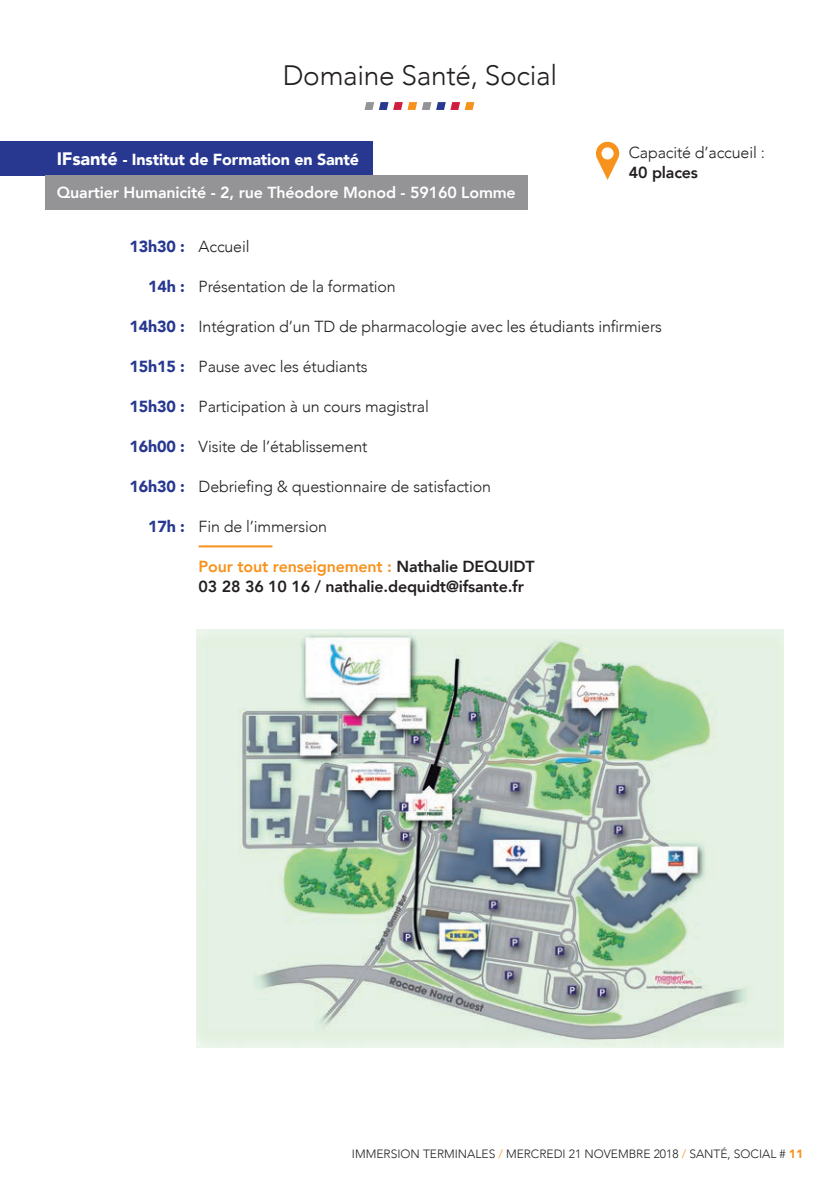
<style>
.page{position:relative;width:840px;height:1191px;background:#fff}
.page>*{position:absolute;margin:0;border:0;box-sizing:border-box;transform-origin:0 0}
.t1{font:300 28px "Avenir";letter-spacing:-.01em;color:#231f20}
.t2{font:300 16px "Avenir";letter-spacing:-.01em;color:#231f20}
.t3{font:800 16px/20px "Avenir";letter-spacing:-.01em;color:#231f20}
.t4{font:800 16px/33px "Avenir";letter-spacing:-.01em;color:#fff}
.t5{font:300 12px "Avenir";color:#231f20}
.s1{font-weight:900;font-size:18px}
.s2{font-weight:900}
.s3{font-weight:900;color:#283890}
.s4{color:#f7931d}
.s5{font-weight:900;color:#f7931d}
</style>
<div class="page">
<hr style="left:198px;top:545px;width:74px;height:2px;background:#f7931d">
<img style="left:196px;top:629px;width:586px;height:418px">
<svg style="left:364px;top:102px;width:110px;height:8px"></svg>
<div style="left:0;top:142px;width:372px;height:34px;background:#283890"></div>
<div style="left:45px;top:176px;width:482px;height:34px;background:#949395"></div>
<svg style="left:596px;top:142px;width:23px;height:38px"></svg>
<h1 class="t1" style="left:282px;top:58px;width:276px">Domaine Santé, Social</h1>
<p class="t4" style="left:57px;top:142px;width:460px"><span class="s1">IFsanté</span> <span class="s2">- Institut de Formation en Santé<br></span>Quartier Humanicité - 2, rue Théodore Monod - 59160 Lomme</p>
<p class="t2" style="left:628px;top:143px;width:137px">Capacité d’accueil :</p>
<p class="t3" style="left:628px;top:161px;width:71px">40 places</p>
<p class="t2" style="left:129px;top:237px;width:122px"><span class="s3">13h30 :</span> Accueil</p>
<p class="t2" style="left:148px;top:277px;width:249px"><span class="s3">14h :</span> Présentation de la formation</p>
<p class="t2" style="left:129px;top:317px;width:534px"><span class="s3">14h30 :</span> Intégration d’un TD de pharmacologie avec les étudiants infirmiers</p>
<p class="t2" style="left:129px;top:357px;width:239px"><span class="s3">15h15 :</span> Pause avec les étudiants</p>
<p class="t2" style="left:129px;top:397px;width:301px"><span class="s3">15h30 :</span> Participation à un cours magistral</p>
<p class="t2" style="left:129px;top:437px;width:239px"><span class="s3">16h00 :</span> Visite de l’établissement</p>
<p class="t2" style="left:129px;top:477px;width:363px"><span class="s3">16h30 :</span> Debriefing &amp; questionnaire de satisfaction</p>
<p class="t2" style="left:148px;top:517px;width:180px"><span class="s3">17h :</span> Fin de l’immersion</p>
<p class="t3" style="left:198px;top:555px;width:337px"><span class="s4">Pour tout renseignement :</span> Nathalie DEQUIDT<br>03 28 36 10 16 / nathalie.dequidt@ifsante.fr</p>
<p class="t5" style="left:352px;top:1146px;width:452px">IMMERSION TERMINALES <span class="s4">/</span> MERCREDI 21 NOVEMBRE 2018 <span class="s4">/</span> SANTÉ, SOCIAL # <span class="s5">11</span></p>
</div>
